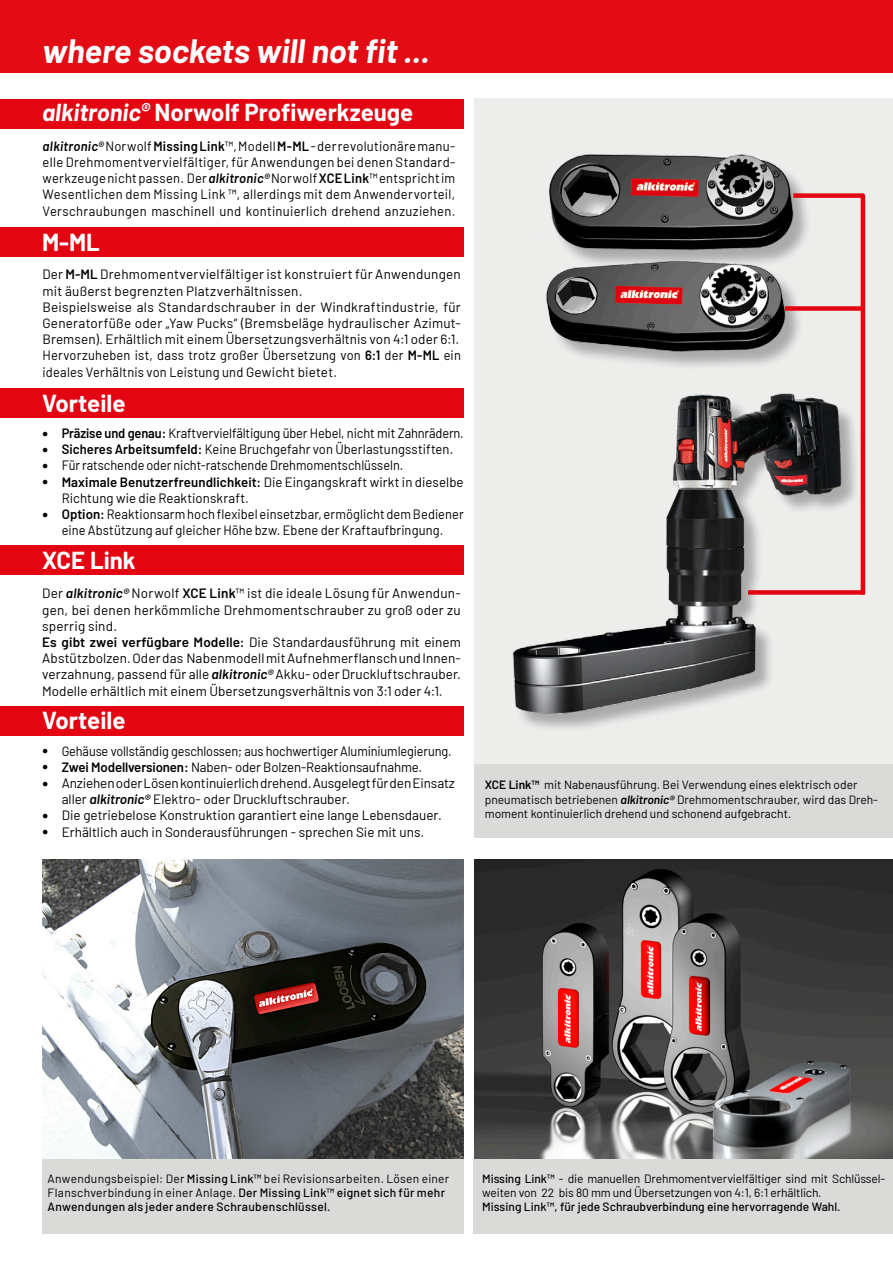
<style>
.page{position:relative;width:893px;height:1263px;background:#fff}
.page>*{position:absolute;margin:0;border:0;box-sizing:border-box;transform-origin:0 0}
.t1{font:italic 700 33px "Barlow";color:#fff}
.t2{font:700 24px "Barlow";color:#fff}
.t3{font:13.5px/16.2px "Barlow";letter-spacing:.005em;color:#000}
.t4{font:13.5px/16.2px "Barlow";letter-spacing:.005em;color:#000;text-align:justify;scale:.96 1}
.t5{font:13.5px/16.2px "Barlow";letter-spacing:.005em;color:#000;text-align:center;scale:.95 1}
.t6{font:13.5px "Barlow";letter-spacing:.005em;color:#000;scale:.94 1}
.t7{font:12px/14.4px "Barlow";letter-spacing:-.005em;color:#000}
.t8{font:500 12px/14.4px "Barlow";letter-spacing:.02em;color:#000}
.t9{font:500 12px "Barlow";color:#000}
.s1{font-style:italic}
.s2{font-style:italic;font-size:21px}
.s3{font-weight:600;font-style:italic}
.s4{font-weight:600}
.s5{font-family:"Arial";font-weight:700;font-size:10.5px}
.s6{font-weight:400}
.s7{font-weight:500}
</style>
<div class="page">
<div style="left:0;top:0;width:893px;height:72px;background:#e30c15"></div>
<div style="left:0;top:99px;width:464px;height:30px;background:#e30512"></div>
<div style="left:0;top:227px;width:464px;height:30px;background:#e30512"></div>
<div style="left:0;top:545px;width:464px;height:30px;background:#e30512"></div>
<div style="left:0;top:388px;width:464px;height:30px;background:#e30512"></div>
<div style="left:0;top:706px;width:464px;height:29px;background:#e30512"></div>
<div style="left:474px;top:1159px;width:419px;height:74px;background:#dadad9"></div>
<div style="left:42px;top:1159px;width:422px;height:74px;background:#dadad9"></div>
<img style="left:474px;top:859px;width:419px;height:300px">
<div style="left:474px;top:99px;width:419px;height:672px;background:#ededec"></div>
<div style="left:514px;top:156px;width:346px;height:577px;background:#000;opacity:.28"></div>
<img style="left:512px;top:154px;width:354px;height:567px">
<div style="left:748px;top:590px;width:116px;height:5px;background:#e30512"></div>
<div style="left:793px;top:193px;width:71px;height:5px;background:#e30512"></div>
<div style="left:785px;top:306px;width:79px;height:5px;background:#e30512"></div>
<hr style="left:861px;top:195px;width:4px;height:400px;background:#e30512">
<img style="left:42px;top:859px;width:422px;height:300px">
<div style="left:474px;top:764px;width:419px;height:74px;background:#dadad9"></div>
<h1 class="t1" style="left:42px;top:26px;width:389px">where sockets will not fit ...</h1>
<h2 class="t2" style="left:42px;top:95px;width:373px"><span class="s1">alkitronic</span><span class="s2">®</span> Norwolf Profiwerkzeuge</h2>
<p class="t4" style="left:43px;top:137px;width:431px"><span class="s3">alkitronic®</span> Norwolf <span class="s4">Missing Link</span>™,Modell <span class="s4">M-ML</span>- der revolutionäre manu&shy;elle Drehmomentvervielfältiger, für Anwendungen bei denen Standard&shy;werkzeuge nicht passen. Der <span class="s3">alkitronic®</span> Norwolf <span class="s4">XCE Link</span>™ entspricht im Wesentlichen dem Missing Link ™, allerdings mit dem Anwendervorteil, Verschraubungen maschinell und kontinuierlich drehend anzuziehen.</p>
<h2 class="t2" style="left:42px;top:224px;width:59px">M-ML</h2>
<p class="t3" style="left:43px;top:265px;width:420px">Der <span class="s4">M-ML</span> Drehmomentvervielfältiger ist konstruiert für Anwendungen mit äußerst begrenzten Platzverhältnissen.<br>Beispielsweise als Standardschrauber in der Windkraftindustrie, für Generatorfüße oder „Yaw Pucks“ (Bremsbeläge hydraulischer Azimut-Bremsen). Erhältlich mit einem Übersetzungsverhältnis von 4:1 oder 6:1.<br>Hervorzuheben ist, dass trotz großer Übersetzung von <span class="s4">6:1</span> der <span class="s4">M-ML</span> ein ideales Verhältnis von Leistung und Gewicht bietet.</p>
<h2 class="t2" style="left:42px;top:385px;width:85px">Vorteile</h2>
<p class="t5" style="left:42px;top:424px;width:445px"><span class="s5">●</span> <span class="s4">Präzise und genau:</span> Kraftvervielfältigung über Hebel, nicht mit Zahnrädern.</p>
<p class="t4" style="left:42px;top:440px;width:430px"><span class="s5">●</span> <span class="s4">Sicheres Arbeitsumfeld:</span> Keine Bruchgefahr von Überlastungsstiften.</p>
<p class="t6" style="left:42px;top:456px;width:386px"><span class="s5">●</span> Für ratschende oder nicht-ratschende Drehmomentschlüsseln.</p>
<p class="t3" style="left:62px;top:473px;width:403px;text-indent:-20px"><span class="s5">●</span> <span class="s4">Maximale Benutzerfreundlichkeit:</span> Die Eingangskraft wirkt in dieselbe<br>Richtung wie die Reaktionskraft.</p>
<p class="t5" style="left:42px;top:505px;width:445px"><span class="s5">●</span> <span class="s4">Option:</span>Reaktionsarm hoch flexibel einsetzbar, ermöglicht dem Bediener eine Abstützung auf gleicher Höhe bzw. Ebene der Kraftaufbringung.</p>
<h2 class="t2" style="left:42px;top:542px;width:95px">XCE Link</h2>
<p class="t3" style="left:42px;top:584px;width:420px">Der <span class="s3">alkitronic®</span> Norwolf <span class="s4">XCE Link</span>™ ist die ideale Lösung für Anwendun&shy;gen, bei denen herkömmliche Drehmomentschrauber zu groß oder zu sperrig sind.<br><span class="s4">Es gibt zwei verfügbare Modelle:</span> Die Standardausführung mit einem Abstützbolzen. Oder das Nabenmodell mit Aufnehmerflansch und Innen&shy;verzahnung, passend für alle <span class="s3">alkitronic®</span> Akku- oder Druckluftschrauber.<br>Modelle erhältlich mit einem Übersetzungsverhältnis von 3:1 oder 4:1.</p>
<h2 class="t2" style="left:42px;top:703px;width:85px">Vorteile</h2>
<p class="t6" style="left:42px;top:741px;width:437px"><span class="s5">●</span> Gehäuse vollständig geschlossen; aus hochwertiger Aluminiumlegierung.</p>
<p class="t3" style="left:42px;top:758px;width:381px"><span class="s5">●</span> <span class="s4">Zwei Modellversionen:</span> Naben- oder Bolzen-Reaktionsaufnahme.</p>
<p class="t3" style="left:62px;top:774px;width:395px;text-indent:-20px"><span class="s5">●</span> Anziehen oder Lösen kontinuierlich drehend. Ausgelegt für den Einsatz aller <span class="s3">alkitronic®</span> Elektro- oder Druckluftschrauber.</p>
<p class="t3" style="left:42px;top:806px;width:401px"><span class="s5">●</span> Die getriebelose Konstruktion garantiert eine lange Lebensdauer.</p>
<p class="t3" style="left:42px;top:823px;width:384px"><span class="s5">●</span> Erhältlich auch in Sonderausführungen - sprechen Sie mit uns.</p>
<p class="t7" style="left:485px;top:777px;width:395px"><span class="s4">XCE Link™</span> mit Nabenausführung. Bei Verwendung eines elektrisch oder pneumatisch betriebenen <span class="s3">alkitronic®</span> Drehmomentschrauber, wird das Dreh&shy;moment kontinuierlich drehend und schonend aufgebracht.</p>
<p class="t8" style="left:48px;top:1170px;width:403px"><span class="s6">Anwendungsbeispiel: Der</span> Missing Link™ <span class="s6">bei Revisionsarbeiten. Lösen einer<br>Flanschverbindung in einer Anlage.</span> Der Missing Link™ eignet sich für mehr<br>Anwendungen als jeder andere Schraubenschlüssel.</p>
<p class="t7" style="left:482px;top:1170px;width:404px"><span class="s7">Missing Link™</span> - die manuellen Drehmomentvervielfältiger sind mit Schlüssel&shy;weiten von 22 bis 80 mm und Übersetzungen von 4:1, 6:1 erhältlich.</p>
<p class="t9" style="left:482px;top:1198px;width:360px">Missing Link™, für jede Schraubverbindung eine hervorragende Wahl.</p>
</div>
